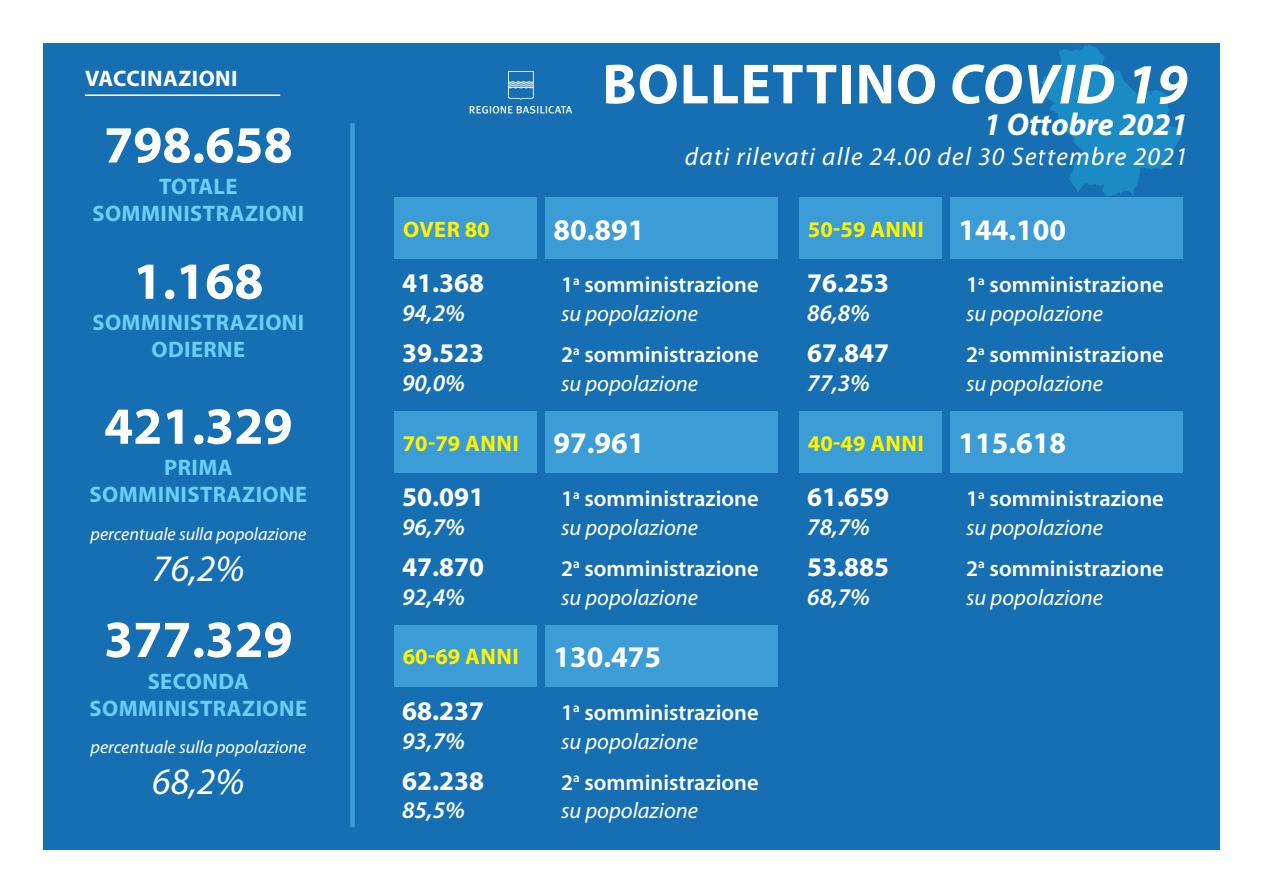
<style>
.page{position:relative;width:1263px;height:893px;background:#fff}
.page>*{position:absolute;margin:0;border:0;box-sizing:border-box;transform-origin:0 0}
.t1{font:700 57px "Myriad Pro";letter-spacing:.02em;color:#fff}
.t2{font:700 52.5px "Myriad Pro";color:#fff}
.t3{font:italic 37.5px "Myriad Pro";color:#fff}
.t4{font:italic 700 31.5px "Myriad Pro";color:#fff}
.t5{font:700 30px "Myriad Pro";color:#fff}
.t6{font:700 27px "Myriad Pro";color:#fff}
.t7{font:italic 25.5px "Myriad Pro";letter-spacing:.05em;color:#fff}
.t8{font:italic 600 24px "Myriad Pro";color:#fff}
.t9{font:600 22.5px "Myriad Pro";color:#fff}
.t10{font:italic 22.5px "Myriad Pro";color:#fff}
.t11{font:700 22.5px "Myriad Pro";letter-spacing:.02em;color:#6bcff6}
.t12{font:700 22.5px "Myriad Pro";letter-spacing:.02em;color:#fff101}
.FIletto_inferiore{font:700 22.5px "Myriad Pro";letter-spacing:.02em;color:#fff}
.t13{font:italic 18px "Myriad Pro";color:#fff}
.s1{font-style:italic}
</style>
<div class="page">
<div style="left:43px;top:43px;width:1177px;height:807px;background:#166fb3"></div>
<div style="left:350px;top:123px;width:5px;height:704px;background:#3b9cd6"></div>
<hr style="left:85px;top:94px;width:195px;height:2px;background:#fff">
<svg style="left:1040px;top:45px;width:142px;height:152px"></svg>
<div style="left:394px;top:197px;width:142px;height:62px;background:#3b9cd6"></div>
<div style="left:799px;top:197px;width:142px;height:62px;background:#3b9cd6"></div>
<div style="left:394px;top:411px;width:142px;height:62px;background:#3b9cd6"></div>
<div style="left:799px;top:411px;width:142px;height:62px;background:#3b9cd6"></div>
<div style="left:394px;top:625px;width:142px;height:62px;background:#3b9cd6"></div>
<div style="left:545px;top:197px;width:232px;height:62px;background:#3b9cd6"></div>
<div style="left:950px;top:197px;width:232px;height:62px;background:#3b9cd6"></div>
<div style="left:545px;top:411px;width:232px;height:62px;background:#3b9cd6"></div>
<div style="left:950px;top:411px;width:232px;height:62px;background:#3b9cd6"></div>
<div style="left:545px;top:625px;width:232px;height:62px;background:#3b9cd6"></div>
<svg style="left:508px;top:71px;width:26px;height:29px"></svg>
<svg style="left:470px;top:106px;width:102px;height:8px"></svg>
<p class="FIletto_inferiore" style="left:85px;top:64px;width:154px">VACCINAZIONI</p>
<p class="t2" style="left:104px;top:111px;width:190px">798.658</p>
<p class="t11" style="left:159px;top:172px;width:80px">TOTALE</p>
<p class="t11" style="left:92px;top:199px;width:213px">SOMMINISTRAZIONI</p>
<p class="t2" style="left:133px;top:247px;width:132px">1.168</p>
<p class="t11" style="left:92px;top:308px;width:213px">SOMMINISTRAZIONI</p>
<p class="t11" style="left:151px;top:335px;width:95px">ODIERNE</p>
<p class="t2" style="left:104px;top:392px;width:190px">421.329</p>
<p class="t11" style="left:164px;top:453px;width:70px">PRIMA</p>
<p class="t11" style="left:90px;top:480px;width:219px">SOMMINISTRAZIONE</p>
<p class="t13" style="left:91px;top:523px;width:217px">percentuale sulla popolazione</p>
<p class="t3" style="left:152px;top:545px;width:94px">76,2%</p>
<p class="t2" style="left:104px;top:605px;width:190px">377.329</p>
<p class="t11" style="left:148px;top:666px;width:103px">SECONDA</p>
<p class="t11" style="left:90px;top:693px;width:219px">SOMMINISTRAZIONE</p>
<p class="t13" style="left:91px;top:736px;width:217px">percentuale sulla popolazione</p>
<p class="t3" style="left:152px;top:758px;width:94px">68,2%</p>
<p class="t1" style="left:602px;top:47px;width:587px">BOLLETTINO <span class="s1">COVID 19</span></p>
<p class="t4" style="left:984px;top:104px;width:205px">1 Ottobre 2021</p>
<p class="t7" style="left:685px;top:141px;width:504px">dati rilevati alle 24.00 del 30 Settembre 2021</p>
<p class="t5" style="left:553px;top:210px;width:93px">80.891</p>
<p class="t5" style="left:958px;top:210px;width:109px">144.100</p>
<p class="t12" style="left:403px;top:215px;width:88px">OVER 80</p>
<p class="t12" style="left:808px;top:215px;width:117px">50-59 ANNI</p>
<p class="t6" style="left:402px;top:266px;width:83px">41.368</p>
<p class="t9" style="left:561px;top:271px;width:199px">1<sup>a</sup> somministrazione</p>
<p class="t8" style="left:402px;top:298px;width:64px">94,2%</p>
<p class="t10" style="left:561px;top:300px;width:138px">su popolazione</p>
<p class="t6" style="left:402px;top:335px;width:83px">39.523</p>
<p class="t9" style="left:561px;top:340px;width:199px">2<sup>a</sup> somministrazione</p>
<p class="t8" style="left:402px;top:368px;width:64px">90,0%</p>
<p class="t10" style="left:561px;top:369px;width:138px">su popolazione</p>
<p class="t6" style="left:807px;top:266px;width:83px">76.253</p>
<p class="t9" style="left:966px;top:271px;width:199px">1<sup>a</sup> somministrazione</p>
<p class="t8" style="left:807px;top:298px;width:64px">86,8%</p>
<p class="t10" style="left:966px;top:300px;width:138px">su popolazione</p>
<p class="t6" style="left:807px;top:335px;width:83px">67.847</p>
<p class="t9" style="left:966px;top:340px;width:199px">2<sup>a</sup> somministrazione</p>
<p class="t8" style="left:807px;top:368px;width:64px">77,3%</p>
<p class="t10" style="left:966px;top:369px;width:138px">su popolazione</p>
<p class="t5" style="left:553px;top:424px;width:93px">97.961</p>
<p class="t5" style="left:958px;top:424px;width:109px">115.618</p>
<p class="t12" style="left:403px;top:428px;width:117px">70-79 ANNI</p>
<p class="t12" style="left:808px;top:428px;width:117px">40-49 ANNI</p>
<p class="t6" style="left:402px;top:479px;width:83px">50.091</p>
<p class="t9" style="left:561px;top:484px;width:199px">1<sup>a</sup> somministrazione</p>
<p class="t8" style="left:402px;top:512px;width:64px">96,7%</p>
<p class="t10" style="left:561px;top:513px;width:138px">su popolazione</p>
<p class="t6" style="left:402px;top:549px;width:83px">47.870</p>
<p class="t9" style="left:561px;top:554px;width:199px">2<sup>a</sup> somministrazione</p>
<p class="t8" style="left:402px;top:581px;width:64px">92,4%</p>
<p class="t10" style="left:561px;top:583px;width:138px">su popolazione</p>
<p class="t12" style="left:403px;top:642px;width:117px">60-69 ANNI</p>
<p class="t5" style="left:553px;top:637px;width:109px">130.475</p>
<p class="t6" style="left:402px;top:693px;width:83px">68.237</p>
<p class="t9" style="left:561px;top:698px;width:199px">1<sup>a</sup> somministrazione</p>
<p class="t8" style="left:402px;top:725px;width:64px">93,7%</p>
<p class="t10" style="left:561px;top:727px;width:138px">su popolazione</p>
<p class="t6" style="left:402px;top:763px;width:83px">62.238</p>
<p class="t9" style="left:561px;top:768px;width:199px">2<sup>a</sup> somministrazione</p>
<p class="t8" style="left:402px;top:795px;width:64px">85,5%</p>
<p class="t10" style="left:561px;top:797px;width:138px">su popolazione</p>
<p class="t6" style="left:807px;top:479px;width:83px">61.659</p>
<p class="t9" style="left:966px;top:484px;width:199px">1<sup>a</sup> somministrazione</p>
<p class="t8" style="left:807px;top:512px;width:64px">78,7%</p>
<p class="t10" style="left:966px;top:513px;width:138px">su popolazione</p>
<p class="t6" style="left:807px;top:549px;width:83px">53.885</p>
<p class="t9" style="left:966px;top:554px;width:199px">2<sup>a</sup> somministrazione</p>
<p class="t8" style="left:807px;top:581px;width:64px">68,7%</p>
<p class="t10" style="left:966px;top:583px;width:138px">su popolazione</p>
</div>
